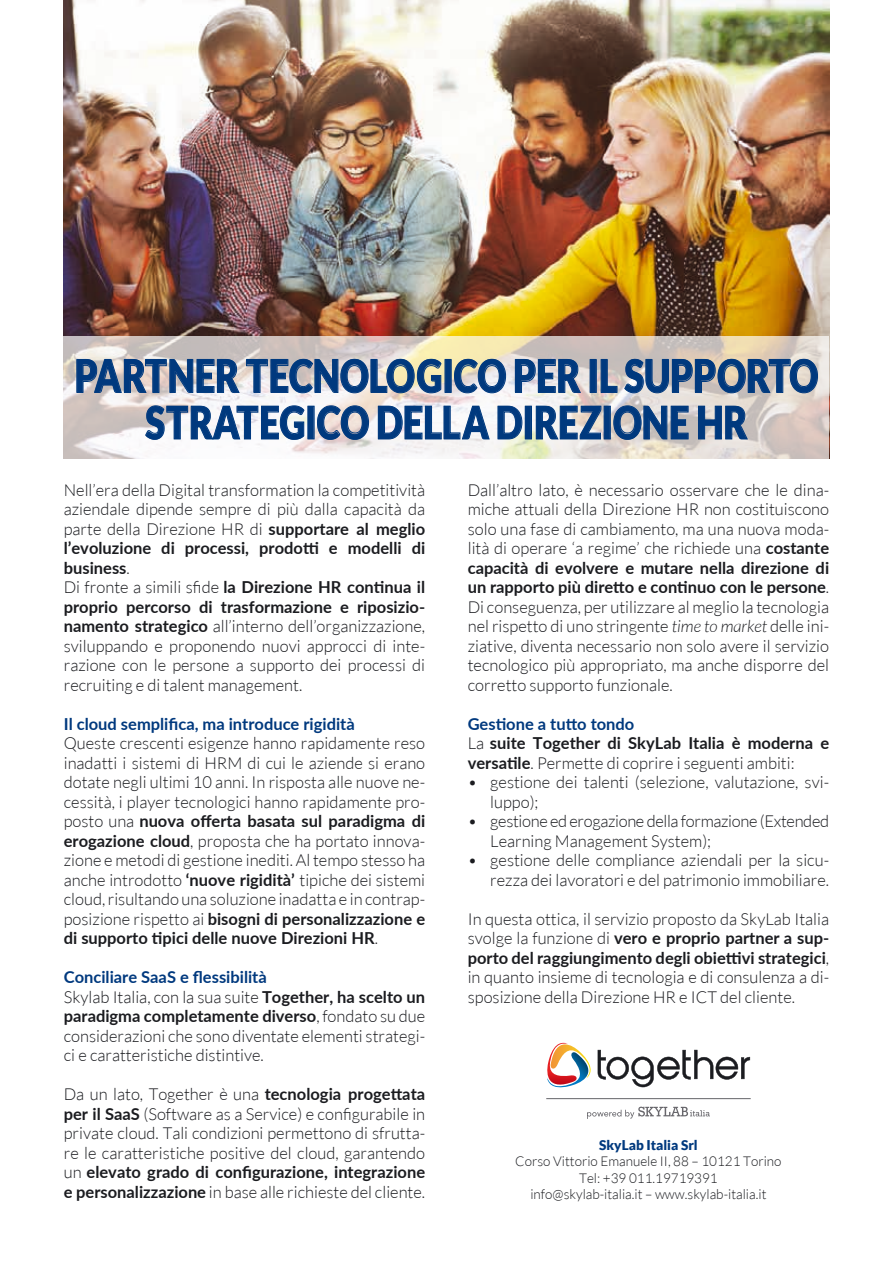
<style>
.page{position:relative;width:893px;height:1263px;background:#fff}
.page>*{position:absolute;margin:0;border:0;box-sizing:border-box;transform-origin:0 0}
.t1{font:900 45px/46.5px "Lato";color:#00397e;text-align:center;scale:.8 1}
.t2{font:300 16.5px/19.5px "Lato";color:#1b1c20;text-align:justify}
.t3{font:700 16.5px/19.5px "Lato";color:#1b1c20}
.t4{font:300 16.5px/19.5px "Lato";letter-spacing:-.02em;color:#1b1c20}
.t5{font:700 16.5px "Lato";color:#00397e}
.t6{font:300 13.5px/16.5px "Lato";color:#1b1c20;text-align:center}
.t7{font:900 13.5px "Lato";color:#00397e}
.s1{font-weight:700}
.s2{font-weight:700;color:#00397e}
.s3{font-style:italic}
.s4{color:#00397e}
.s5{font-weight:300}
</style>
<div class="page">
<img style="left:64px;top:0;width:765px;height:336px">
<svg style="left:64px;top:336px;width:765px;height:123px"></svg>
<svg style="left:547px;top:1042px;width:203px;height:46px"></svg>
<svg style="left:587px;top:1107px;width:123px;height:12px"></svg>
<hr style="left:546px;top:1098px;width:205px;height:1px;background:#68676c">
<svg style="left:76px;top:359px;width:164px;height:35px"></svg>
<svg style="left:246px;top:358px;width:196px;height:36px"></svg>
<svg style="left:454px;top:358px;width:52px;height:36px"></svg>
<svg style="left:514px;top:359px;width:68px;height:34px"></svg>
<div style="left:590px;top:359px;width:7px;height:34px;border:1px solid #00397e"></div>
<svg style="left:600px;top:359px;width:18px;height:34px"></svg>
<svg style="left:624px;top:358px;width:194px;height:36px"></svg>
<svg style="left:145px;top:405px;width:160px;height:35px"></svg>
<svg style="left:317px;top:405px;width:52px;height:35px"></svg>
<svg style="left:377px;top:405px;width:113px;height:35px"></svg>
<svg style="left:497px;top:405px;width:26px;height:35px"></svg>
<div style="left:525px;top:406px;width:7px;height:33px;border:1px solid #00397e"></div>
<svg style="left:535px;top:405px;width:67px;height:35px"></svg>
<div style="left:604px;top:406px;width:7px;height:33px;border:1px solid #00397e"></div>
<svg style="left:613px;top:405px;width:76px;height:35px"></svg>
<svg style="left:698px;top:405px;width:51px;height:35px"></svg>
<h1 class="t1" style="left:75px;top:352px;width:931px">PARTNER TECNOLOGICO PER IL SUPPORTO<br>STRATEGICO DELLA DIREZIONE HR</h1>
<p class="t2" style="left:64px;top:480px;width:363px;text-align:left">Nell’era della Digital transformation la competitività aziendale dipende sempre di più dalla capacità da parte della Direzione HR di <span class="s1">supportare al meglio l’evoluzione di processi, prodotti e modelli di business</span>.<br>Di fronte a simili sfide <span class="s1">la Direzione HR continua il proprio percorso di trasformazione e riposizio&shy;namento strategico</span> all’interno dell’organizzazione, sviluppando e proponendo nuovi approcci di inte&shy;razione con le persone a supporto dei processi di recruiting e di talent management.</p>
<p class="t5" style="left:64px;top:711px;width:292px">Il cloud semplifica, ma introduce rigidità</p>
<p class="t2" style="left:64px;top:733px;width:363px">Queste crescenti esigenze hanno rapidamente reso inadatti i sistemi di HRM di cui le aziende si erano dotate negli ultimi 10 anni. In risposta alle nuove ne&shy;cessità, i player tecnologici hanno rapidamente pro&shy;posto una <span class="s1">nuova offerta basata sul paradigma di erogazione cloud</span>, proposta che ha portato innova&shy;zione e metodi di gestione inediti. Al tempo stesso ha anche introdotto <span class="s1">‘nuove rigidità’</span> tipiche dei sistemi cloud, risultando una soluzione inadatta e in contrap&shy;posizione rispetto ai <span class="s1">bisogni di personalizzazione e di supporto tipici delle nuove Direzioni HR</span>.</p>
<p class="t2" style="left:64px;top:967px;width:363px;text-align:left"><span class="s2">Conciliare SaaS e flessibilità<br></span>Skylab Italia, con la sua suite <span class="s1">Together, ha scelto un paradigma completamente diverso</span>, fondato su due considerazioni che sono diventate elementi strategi&shy;ci e caratteristiche distintive.</p>
<p class="t2" style="left:64px;top:1084px;width:363px">Da un lato, Together è una <span class="s1">tecnologia progettata per il SaaS</span> (Software as a Service) e configurabile in private cloud. Tali condizioni permettono di sfrutta&shy;re le caratteristiche positive del cloud, garantendo un <span class="s1">elevato grado di configurazione, integrazione e personalizzazione</span> in base alle richieste del cliente.</p>
<p class="t2" style="left:468px;top:480px;width:363px">Dall’altro lato, è necessario osservare che le dina&shy;miche attuali della Direzione HR non costituiscono solo una fase di cambiamento, ma una nuova moda&shy;lità di operare ‘a regime’ che richiede una <span class="s1">costante capacità di evolvere e mutare nella direzione di un rapporto più diretto e continuo con le persone</span>.<br>Di conseguenza, per utilizzare al meglio la tecnologia nel rispetto di uno stringente <span class="s3">time to market</span> delle ini&shy;ziative, diventa necessario non solo avere il servizio tecnologico più appropriato, ma anche disporre del corretto supporto funzionale.</p>
<p class="t3" style="left:468px;top:713px;width:363px"><span class="s4">Gestione a tutto tondo<br></span><span class="s5">La</span> suite Together di SkyLab Italia è moderna e versatile<span class="s5">. Permette di coprire i seguenti ambiti:</span></p>
<p class="t2" style="left:490px;top:773px;width:340px;text-indent:-23px">• gestione dei talenti (selezione, valutazione, svi&shy;luppo);</p>
<p class="t4" style="left:490px;top:812px;width:340px;text-indent:-23px">• gestione ed erogazione della formazione (Extended<br>Learning Management System);</p>
<p class="t2" style="left:468px;top:851px;width:363px;text-align:right">• gestione delle compliance aziendali per la sicu&shy;rezza dei lavoratori e del patrimonio immobiliare.</p>
<p class="t2" style="left:468px;top:909px;width:363px">In questa ottica, il servizio proposto da SkyLab Italia svolge la funzione di <span class="s1">vero e proprio partner a sup&shy;porto del raggiungimento degli obiettivi strategici</span>, in quanto insieme di tecnologia e di consulenza a di&shy;sposizione della Direzione HR e ICT del cliente.</p>
<p class="t7" style="left:599px;top:1137px;width:100px">SkyLab Italia Srl</p>
<p class="t6" style="left:515px;top:1153px;width:268px">Corso Vittorio Emanuele II, 88 – 10121 Torino<br>Tel: +39 011.19719391<br>info@skylab-italia.it – www.skylab-italia.it</p>
</div>
